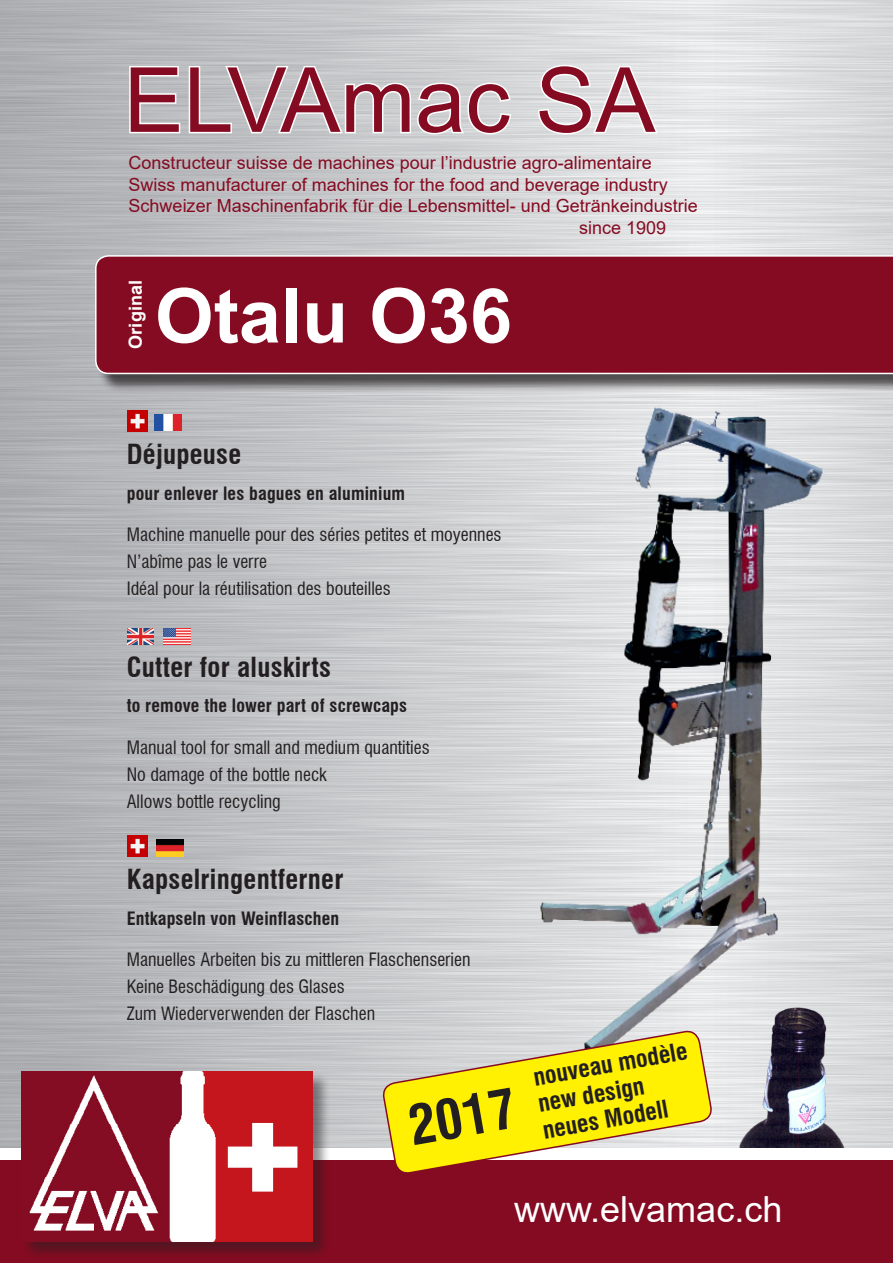
<style>
.page{position:relative;width:893px;height:1263px;background:#fff}
.page>*{position:absolute;margin:0;border:0;box-sizing:border-box;transform-origin:0 0}
.t1{font:90px "Arial";color:#850b22}
.t2{font:700 75.6px "Arial";color:#fff}
.t3{font:700 condensed 54px "Swiss 721 BT";color:#231f20}
.t4{font:36px "Arial";color:#fff}
.t5{font:700 condensed 27px "Swiss 721 BT";letter-spacing:.01em;color:#231f20}
.t6{font:700 condensed 24px/27px "Swiss 721 BT";color:#231f20}
.t7{font:condensed 18px "Swiss 721 BT";color:#231f20}
.t8{font:18px/21.6px "Arial";color:#850b22}
.t9{font:700 condensed 18px "Swiss 721 BT";letter-spacing:.01em;color:#231f20}
.t10{font:700 18px "Arial";letter-spacing:.01em;color:#fff}
</style>
<div class="page">
<img style="left:0;top:0;width:893px;height:1148px">
<div style="left:0;top:1159px;width:893px;height:104px;background:#850b22"></div>
<svg style="left:128px;top:61px;width:385px;height:75px"></svg>
<svg style="left:536px;top:61px;width:124px;height:75px"></svg>
<div style="left:97px;top:257px;width:796px;height:136px;background:#231f20;opacity:.75"></div>
<div style="left:95px;top:255px;width:798px;height:119px;background:#850b22"></div>
<div style="left:22px;top:1072px;width:308px;height:188px;background:#231f20;opacity:.5"></div>
<img style="left:22px;top:1072px;width:290px;height:170px">
<img style="left:736px;top:999px;width:112px;height:148px">
<img style="left:156px;top:840px;width:27px;height:16px">
<img style="left:127px;top:836px;width:21px;height:20px">
<img style="left:127px;top:411px;width:21px;height:20px">
<img style="left:155px;top:415px;width:27px;height:16px">
<img style="left:127px;top:628px;width:27px;height:16px">
<img style="left:164px;top:628px;width:26px;height:17px">
<img style="left:516px;top:391px;width:327px;height:682px">
<svg style="left:382px;top:1025px;width:331px;height:148px;background:#e7d34b"></svg>
<p class="t1" style="left:124px;top:38px;width:533px">ELVAmac SA</p>
<p class="t8" style="left:129px;top:152px;width:525px">Constructeur suisse de machines pour l’industrie agro-alimentaire</p>
<p class="t8" style="left:129px;top:173px;width:541px">Swiss manufacturer of machines for the food and beverage industry</p>
<p class="t8" style="left:579px;top:195px;width:120px;text-indent:-450px">Schweizer Maschinenfabrik für die Lebensmittel- und Getränkeindustrie since 1909</p>
<p class="t10" style="left:123px;top:349px;width:71px;rotate:-90deg">Original</p>
<p class="t2" style="left:155px;top:263px;width:359px">Otalu O36</p>
<p class="t5" style="left:127px;top:438px;width:116px">Déjupeuse</p>
<p class="t9" style="left:127px;top:482px;width:280px">pour enlever les bagues en aluminium</p>
<p class="t7" style="left:127px;top:523px;width:376px">Machine manuelle pour des séries petites et moyennes</p>
<p class="t7" style="left:127px;top:550px;width:142px">N’abîme pas le verre</p>
<p class="t7" style="left:127px;top:577px;width:266px">Idéal pour la réutilisation des bouteilles</p>
<p class="t5" style="left:127px;top:651px;width:206px">Cutter for aluskirts</p>
<p class="t9" style="left:127px;top:695px;width:282px">to remove the lower part of screwcaps</p>
<p class="t7" style="left:127px;top:736px;width:305px">Manual tool for small and medium quantities</p>
<p class="t7" style="left:127px;top:763px;width:202px">No damage of the bottle neck</p>
<p class="t7" style="left:127px;top:790px;width:156px">Allows bottle recycling</p>
<p class="t5" style="left:127px;top:863px;width:218px">Kapselringentferner</p>
<p class="t9" style="left:127px;top:907px;width:214px">Entkapseln von Weinflaschen</p>
<p class="t7" style="left:127px;top:948px;width:345px">Manuelles Arbeiten bis zu mittleren Flaschenserien</p>
<p class="t7" style="left:127px;top:975px;width:219px">Keine Beschädigung des Glases</p>
<p class="t7" style="left:127px;top:1002px;width:250px">Zum Wiederverwenden der Flaschen</p>
<p class="t6" style="left:531px;top:1064px;width:157px;rotate:-10deg">nouveau modèle new design</p>
<p class="t3" style="left:403px;top:1094px;width:110px;rotate:-10deg">2017</p>
<p class="t6" style="left:541px;top:1117px;width:128px;rotate:-10deg">neues Modell</p>
<p class="t4" style="left:514px;top:1185px;width:270px">www.elvamac.ch</p>
</div>
